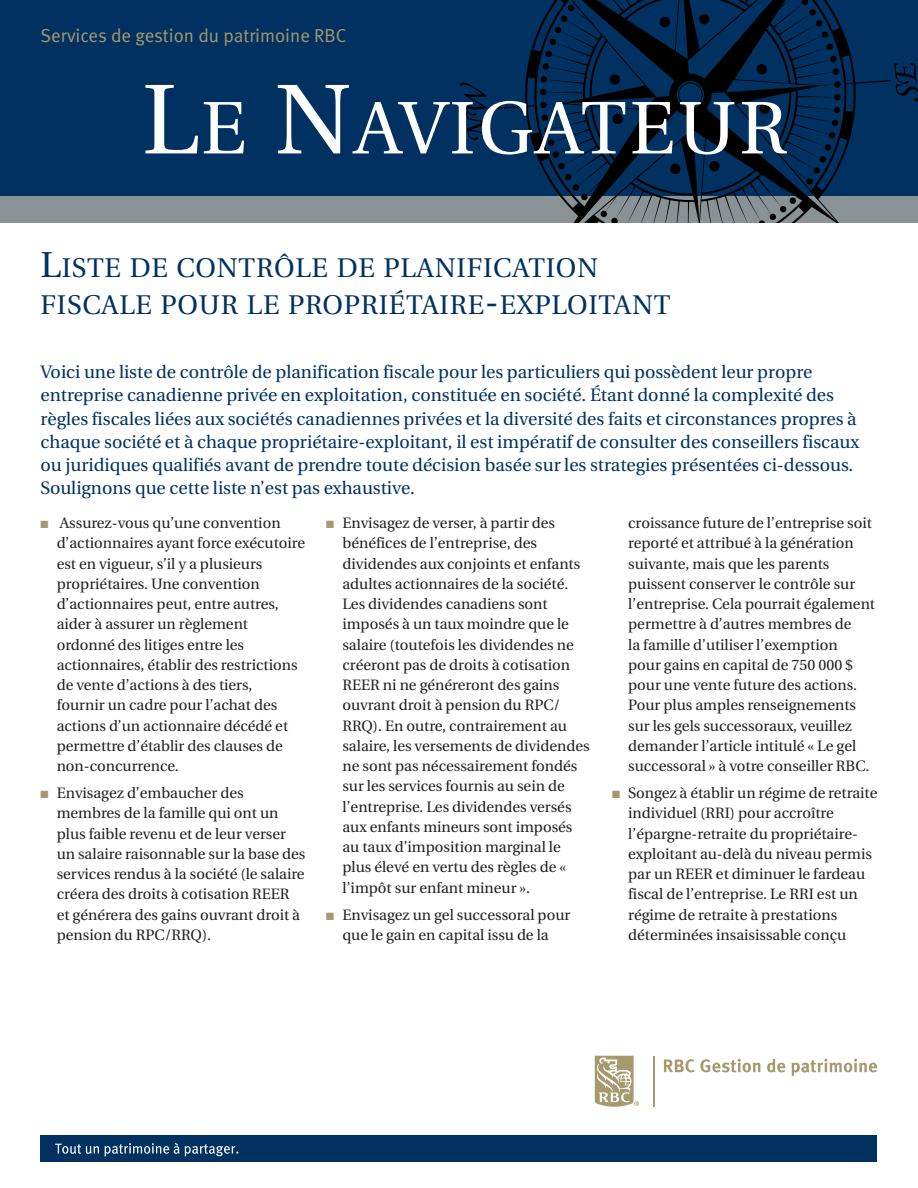
<style>
.page{position:relative;width:918px;height:1188px;background:#fff}
.page>*{position:absolute;margin:0;border:0;box-sizing:border-box;transform-origin:0 0}
.t1{font:74.25px "Utopia";letter-spacing:.04em;color:#fff}
.Title_Exterior_Cover{font:27px/37.5px "Utopia";letter-spacing:.025em;color:#003160}
.t2{font:18.75px "Meta Normal LF";color:#a7996e}
.Introduction{font:18px/23.2px "Utopia";color:#003160}
.t3{font:15px/20.2px "Utopia";color:#231f20}
.s1{font-size:99px}
.s2{font-size:36px}
.s3{color:#a7996e}
</style>
<div class="page">
<div style="left:0;top:0;width:918px;height:202px;background:#003160"></div>
<div style="left:0;top:196px;width:918px;height:27px;background:#899295"></div>
<svg style="left:460px;top:0;width:458px;height:223px"></svg>
<div style="left:40px;top:1135px;width:838px;height:27px;background:#003160"></div>
<svg style="left:55px;top:1144px;width:44px;height:10px"></svg>
<svg style="left:105px;top:1143px;width:133px;height:13px"></svg>
<svg style="left:595px;top:1056px;width:44px;height:51px"></svg>
<hr style="left:653px;top:1056px;width:1px;height:51px;background:#a7996e">
<svg style="left:664px;top:1059px;width:96px;height:13px"></svg>
<svg style="left:767px;top:1059px;width:18px;height:13px"></svg>
<svg style="left:792px;top:1059px;width:85px;height:17px"></svg>
<p class="t2" style="left:40px;top:25px;width:307px">Services de gestion du patrimoine RBC</p>
<h1 class="t1" style="left:142px;top:87px;width:647px"><span class="s1">L</span>E <span class="s1">N</span>AVIGATEUR</h1>
<p class="Title_Exterior_Cover" style="left:40px;top:250px;width:632px"><span class="s2">L</span>ISTE DE CONTRÔLE DE PLANIFICATION<br>FISCALE POUR LE PROPRIÉTAIRE<span class="s2">-</span>EXPLOITANT</p>
<p class="Introduction" style="left:40px;top:361px;width:820px">Voici une liste de contrôle de planification fiscale pour les particuliers qui possèdent leur propre entreprise canadienne privée en exploitation, constituée en société. Étant donné la complexité des règles fiscales liées aux sociétés canadiennes privées et la diversité des faits et circonstances propres à chaque société et à chaque propriétaire-exploitant, il est impératif de consulter des conseillers fiscaux ou juridiques qualifiés avant de prendre toute décision basée sur les strategies présentées ci-dessous.<br>Soulignons que cette liste n’est pas exhaustive.</p>
<p class="t3" style="left:57px;top:513px;width:250px;text-indent:-16px"><span class="s3">■</span> Assurez-vous qu’une convention d’actionnaires ayant force exécutoire est en vigueur, s’il y a plusieurs propriétaires. Une convention d’actionnaires peut, entre autres, aider à assurer un règlement ordonné des litiges entre les actionnaires, établir des restrictions de vente d’actions à des tiers,<br>fournir un cadre pour l’achat des actions d’un actionnaire décédé et permettre d’établir des clauses de non-concurrence.</p>
<p class="t3" style="left:57px;top:783px;width:250px;text-indent:-16px"><span class="s3">■</span> Envisagez d’embaucher des membres de la famille qui ont un plus faible revenu et de leur verser un salaire raisonnable sur la base des services rendus à la société (le salaire créera des droits à cotisation REER et générera des gains ouvrant droit à pension du RPC/RRQ).</p>
<p class="t3" style="left:628px;top:513px;width:248px">croissance future de l’entreprise soit reporté et attribué à la génération suivante, mais que les parents puissent conserver le contrôle sur l’entreprise. Cela pourrait également permettre à d’autres membres de<br>la famille d’utiliser l’exemption<br>pour gains en capital de 750 000 $ pour une vente future des actions.<br>Pour plus amples renseignements sur les gels successoraux, veuillez demander l’article intitulé « Le gel successoral » à votre conseiller RBC.</p>
<p class="t3" style="left:628px;top:783px;width:251px;text-indent:-16px"><span class="s3">■</span> Songez à établir un régime de retraite individuel (RRI) pour accroître l’épargne-retraite du propriétaire&shy;exploitant au-delà du niveau permis par un REER et diminuer le fardeau fiscal de l’entreprise. Le RRI est un régime de retraite à prestations déterminées insaisissable conçu</p>
<p class="t3" style="left:342px;top:513px;width:249px;text-indent:-16px"><span class="s3">■</span> Envisagez de verser, à partir des bénéfices de l’entreprise, des dividendes aux conjoints et enfants adultes actionnaires de la société.<br>Les dividendes canadiens sont imposés à un taux moindre que le salaire (toutefois les dividendes ne créeront pas de droits à cotisation REER ni ne généreront des gains ouvrant droit à pension du RPC/ RRQ). En outre, contrairement au salaire, les versements de dividendes ne sont pas nécessairement fondés sur les services fournis au sein de l’entreprise. Les dividendes versés aux enfants mineurs sont imposés au taux d’imposition marginal le plus élevé en vertu des règles de « l’impôt sur enfant mineur ».</p>
<p class="t3" style="left:326px;top:905px;width:246px;text-align:center"><span class="s3">■</span> Envisagez un gel successoral pour que le gain en capital issu de la</p>
</div>
